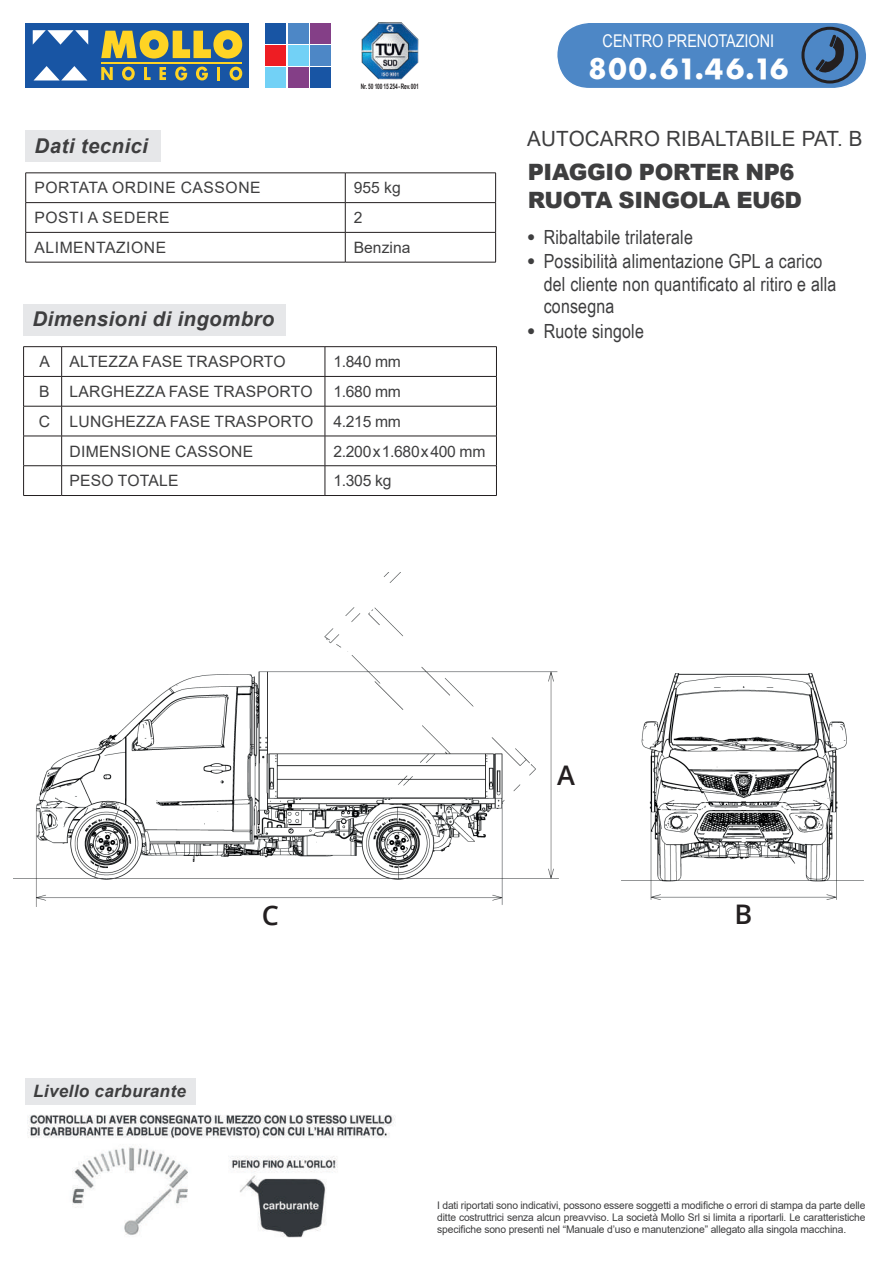
<style>
.page{position:relative;width:893px;height:1263px;background:#fff}
.page>*{position:absolute;margin:0;border:0;box-sizing:border-box;transform-origin:0 0}
.t1{font:27.3px "Futura ICG Bold";color:#fff}
.t2{font:600 27px "Open Sans";color:#231f20}
.t3{font:900 22.5px/28.2px "Arial";letter-spacing:-.015em;color:#3e3e3f}
.t4{font:21px "Arial";letter-spacing:.01em;color:#3e3e3f}
.t5{font:italic 700 20.4px "Arial";letter-spacing:.02em;color:#3e3e3f}
.t6{font:19.5px/22.5px "Arial Narrow";letter-spacing:.01em;color:#3e3e3f}
.t7{font:17.55px "Arial Narrow";color:#fff}
.t8{font:italic 700 17.1px "Arial";letter-spacing:.02em;color:#3e3e3f}
.t9{font:15.6px "Arial";letter-spacing:.015em;color:#3e3e3f}
.t10{font:15.6px "Arial";letter-spacing:.035em;color:#3e3e3f}
.t11{font:15.6px "Arial";letter-spacing:-.02em;color:#3e3e3f}
.t12{font:10.5px/12px "Arial";letter-spacing:-.015em;color:#3e3e3f;text-align:justify}
.t13{font:700 7.5px "Arial Narrow";letter-spacing:-.02em;color:#231f20;scale:.79 1}
</style>
<div class="page">
<div style="left:26px;top:1078px;width:170px;height:26px;background:#e6e7e9"></div>
<img style="left:27px;top:1114px;width:368px;height:124px">
<hr style="left:26px;top:173px;width:319px;height:1px;background:#231f20">
<hr style="left:345px;top:173px;width:151px;height:1px;background:#231f20">
<hr style="left:26px;top:202px;width:319px;height:1px;background:#231f20">
<hr style="left:345px;top:202px;width:151px;height:1px;background:#231f20">
<hr style="left:26px;top:232px;width:319px;height:1px;background:#231f20">
<svg style="left:25px;top:173px;width:1px;height:89px"></svg>
<hr style="left:345px;top:232px;width:151px;height:1px;background:#231f20">
<svg style="left:345px;top:173px;width:1px;height:89px"></svg>
<hr style="left:26px;top:262px;width:319px;height:1px;background:#231f20">
<hr style="left:345px;top:262px;width:151px;height:1px;background:#231f20">
<svg style="left:495px;top:173px;width:1px;height:89px"></svg>
<div style="left:26px;top:130px;width:135px;height:32px;background:#e6e7e9"></div>
<div style="left:23px;top:304px;width:263px;height:31px;background:#e6e7e9"></div>
<hr style="left:23px;top:346px;width:39px;height:1px;background:#231f20">
<hr style="left:62px;top:346px;width:263px;height:1px;background:#231f20">
<hr style="left:325px;top:346px;width:172px;height:1px;background:#231f20">
<hr style="left:23px;top:376px;width:39px;height:1px;background:#231f20">
<svg style="left:23px;top:347px;width:1px;height:59px"></svg>
<hr style="left:62px;top:376px;width:263px;height:1px;background:#231f20">
<svg style="left:61px;top:347px;width:1px;height:59px"></svg>
<hr style="left:325px;top:376px;width:172px;height:1px;background:#231f20">
<svg style="left:325px;top:347px;width:1px;height:59px"></svg>
<svg style="left:496px;top:347px;width:1px;height:59px"></svg>
<hr style="left:23px;top:406px;width:39px;height:1px;background:#231f20">
<hr style="left:23px;top:406px;width:1px;height:30px;background:#231f20">
<hr style="left:62px;top:406px;width:263px;height:1px;background:#231f20">
<hr style="left:61px;top:406px;width:1px;height:30px;background:#231f20">
<hr style="left:325px;top:406px;width:172px;height:1px;background:#231f20">
<hr style="left:325px;top:406px;width:1px;height:30px;background:#231f20">
<hr style="left:23px;top:436px;width:39px;height:1px;background:#231f20">
<hr style="left:62px;top:436px;width:263px;height:1px;background:#231f20">
<hr style="left:325px;top:436px;width:172px;height:1px;background:#231f20">
<hr style="left:23px;top:465px;width:39px;height:1px;background:#231f20">
<svg style="left:23px;top:436px;width:1px;height:59px"></svg>
<hr style="left:62px;top:465px;width:263px;height:1px;background:#231f20">
<svg style="left:61px;top:436px;width:1px;height:59px"></svg>
<hr style="left:325px;top:465px;width:172px;height:1px;background:#231f20">
<svg style="left:325px;top:436px;width:1px;height:59px"></svg>
<svg style="left:496px;top:436px;width:1px;height:59px"></svg>
<hr style="left:23px;top:495px;width:39px;height:1px;background:#231f20">
<hr style="left:62px;top:495px;width:263px;height:1px;background:#231f20">
<hr style="left:325px;top:495px;width:172px;height:1px;background:#231f20">
<hr style="left:496px;top:406px;width:1px;height:30px;background:#231f20">
<div style="left:557px;top:22px;width:310px;height:67px;background:#4d87c6;border-radius:33px"></div>
<div style="left:556px;top:22px;width:311px;height:67px;border:1px solid #fff;border-radius:33px"></div>
<svg style="left:815px;top:34px;width:34px;height:44px"></svg>
<div style="left:801px;top:27px;width:57px;height:57px;border:3px solid #231f20;border-radius:50%"></div>
<div style="left:266px;top:23px;width:20px;height:20px;background:#1855a4"></div>
<div style="left:310px;top:67px;width:21px;height:21px;background:#1855a4"></div>
<div style="left:288px;top:23px;width:21px;height:20px;background:#4d87c6"></div>
<div style="left:310px;top:45px;width:21px;height:21px;background:#4d87c6"></div>
<div style="left:310px;top:23px;width:21px;height:20px;background:#843f87"></div>
<div style="left:288px;top:67px;width:21px;height:21px;background:#843f87"></div>
<div style="left:288px;top:45px;width:21px;height:21px;background:#72d1f6"></div>
<div style="left:266px;top:67px;width:20px;height:21px;background:#72d1f6"></div>
<div style="left:266px;top:45px;width:20px;height:21px;background:#ee1d23"></div>
<div style="left:26px;top:23px;width:223px;height:65px;background:#1855a4"></div>
<svg style="left:101px;top:30px;width:141px;height:29px"></svg>
<svg style="left:101px;top:67px;width:12px;height:13px"></svg>
<svg style="left:122px;top:67px;width:13px;height:13px"></svg>
<svg style="left:144px;top:67px;width:7px;height:13px"></svg>
<svg style="left:159px;top:67px;width:7px;height:13px"></svg>
<svg style="left:175px;top:67px;width:12px;height:13px"></svg>
<svg style="left:196px;top:67px;width:12px;height:13px"></svg>
<svg style="left:217px;top:67px;width:3px;height:13px"></svg>
<svg style="left:230px;top:67px;width:12px;height:13px"></svg>
<hr style="left:101px;top:62px;width:141px;height:1px;background:#ffd424">
<svg style="left:34px;top:66px;width:53px;height:14px"></svg>
<svg style="left:33px;top:30px;width:55px;height:15px"></svg>
<img style="left:361px;top:22px;width:57px;height:57px">
<img style="left:14px;top:573px;width:544px;height:334px">
<img style="left:622px;top:674px;width:242px;height:225px">
<h3 class="t7" style="left:603px;top:28px;width:173px">Centro prenotazioni</h3>
<h3 class="t5" style="left:35px;top:132px;width:115px">Dati tecnici</h3>
<p class="t13" style="left:361px;top:81px;width:75px">Nr. 50 100 15 254 - Rev. 001</p>
<h3 class="t10" style="left:34px;top:177px;width:159px">PORTATA ORDINE cassone</h3>
<h3 class="t9" style="left:354px;top:177px;width:49px">955 kg</h3>
<h3 class="t9" style="left:35px;top:207px;width:11px">posti</h3>
<h3 class="t9" style="left:88px;top:207px;width:27px">a sedere</h3>
<h3 class="t9" style="left:354px;top:207px;width:10px">2</h3>
<h3 class="t9" style="left:35px;top:237px;width:12px">alimenta</h3>
<h3 class="t9" style="left:116px;top:237px;width:21px">zione</h3>
<h3 class="t9" style="left:354px;top:237px;width:58px">Benzina</h3>
<h3 class="t5" style="left:33px;top:306px;width:243px">Dimensioni di ingombro</h3>
<h3 class="t9" style="left:40px;top:351px;width:248px">A ALTEZZA FASE TRASPORTO</h3>
<h3 class="t9" style="left:333px;top:351px;width:69px">1.840 mm</h3>
<h3 class="t9" style="left:39px;top:381px;width:12px">B</h3>
<h3 class="t9" style="left:70px;top:381px;width:245px">LARGHEZZA FASE TRASPORTO</h3>
<h3 class="t9" style="left:333px;top:381px;width:69px">1.680 mm</h3>
<h3 class="t9" style="left:39px;top:411px;width:276px">C LUNGHEZZA FASE TRASPORTO</h3>
<h3 class="t9" style="left:333px;top:411px;width:69px">4.215 mm</h3>
<h3 class="t9" style="left:70px;top:440px;width:185px">DIMENSIONE CASSONE</h3>
<h3 class="t11" style="left:333px;top:440px;width:153px">2.200x1.680x400 mm</h3>
<h3 class="t9" style="left:70px;top:470px;width:110px">PESO TOTALE</h3>
<h3 class="t9" style="left:333px;top:470px;width:59px">1.305 kg</h3>
<h1 class="t1" style="left:587px;top:50px;width:204px">800.61.46.16</h1>
<h3 class="t4" style="left:527px;top:124px;width:337px">AUTOCARRO RIBALTABILE PAT. B</h3>
<h3 class="t3" style="left:528px;top:157px;width:276px">PIAGGIO PORTER NP6<br>RUOTA SINGOLA EU6D</h3>
<h3 class="t6" style="left:527px;top:225px;width:167px"><sup>●</sup> Ribaltabile trilaterale</h3>
<h3 class="t6" style="left:544px;top:250px;width:294px;text-indent:-16px"><sup>●</sup> Possibilità alimentazione GPL a carico del cliente non quantificato al ritiro e alla consegna</h3>
<h3 class="t6" style="left:527px;top:319px;width:118px"><sup>●</sup> Ruote singole</h3>
<h2 class="t2" style="left:557px;top:756px;width:19px">A</h2>
<h3 class="t8" style="left:33px;top:1079px;width:154px">Livello carburante</h3>
<h2 class="t2" style="left:262px;top:897px;width:19px">C</h2>
<h2 class="t2" style="left:734px;top:896px;width:19px">B</h2>
<p class="t12" style="left:437px;top:1200px;width:430px">I dati riportati sono indicativi, possono essere soggetti a modifiche o errori di stampa da parte delle ditte costruttrici senza alcun preavviso. La società Mollo Srl si limita a riportarli. Le caratteristiche specifiche sono presenti nel “Manuale d’uso e manutenzione” allegato alla singola macchina.</p>
</div>
